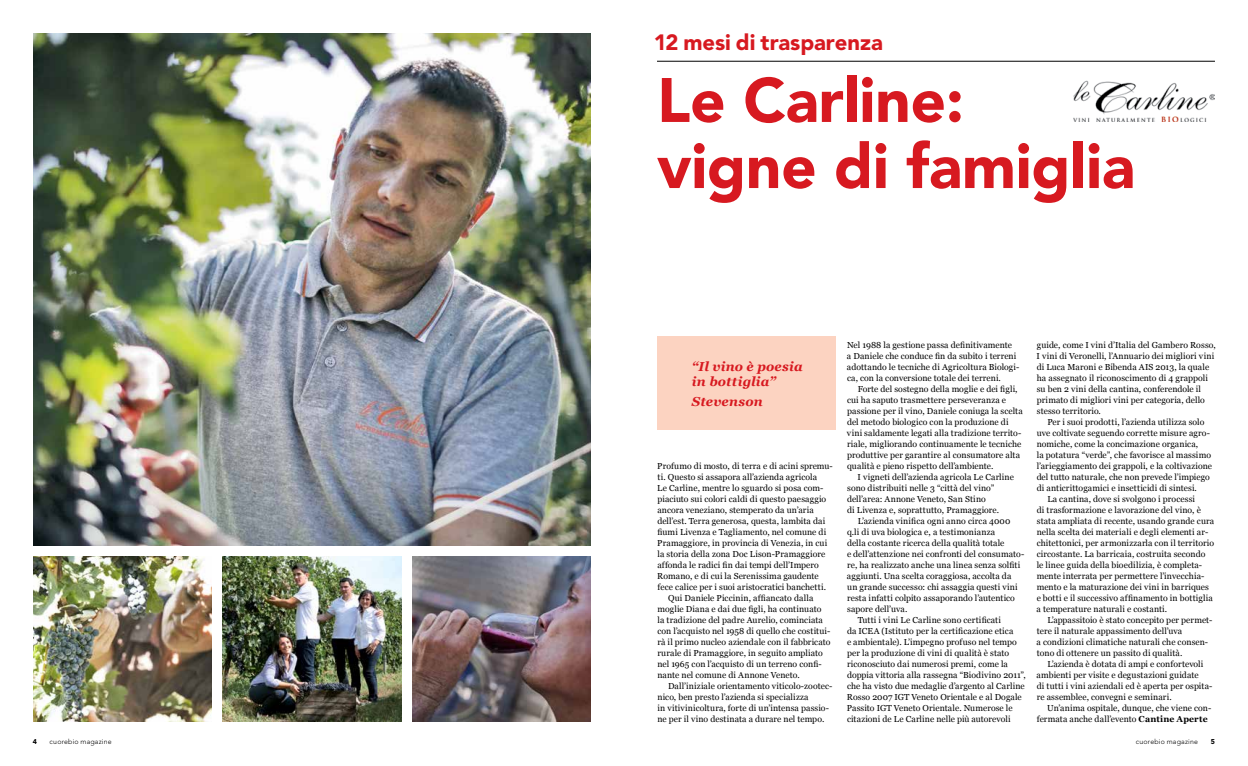
<style>
.page{position:relative;width:1248px;height:766px;background:#fff}
.page>*{position:absolute;margin:0;border:0;box-sizing:border-box;transform-origin:0 0}
.t1{font:900 62px/66px "Avenir";letter-spacing:-.005em;color:#d71920}
.t2{font:900 22px "Avenir";letter-spacing:-.005em;color:#d71920}
.t3{font:italic 700 13px/15.6px "Georgia";letter-spacing:.01em;color:#d71920}
.t4{font:8.7px/11px "Georgia";letter-spacing:.01em;color:#000}
.t5{font:300 7px "Avenir";letter-spacing:.025em;color:#000}
.t6{font:900 7px "Avenir";color:#000}
.s1{font-weight:700}
</style>
<div class="page">
<hr style="left:657px;top:61px;width:557px;height:1px;background:#000">
<img style="left:33px;top:556px;width:179px;height:165px">
<img style="left:223px;top:556px;width:178px;height:165px">
<img style="left:412px;top:556px;width:179px;height:165px">
<img style="left:33px;top:33px;width:558px;height:512px">
<img style="left:1073px;top:80px;width:141px;height:42px">
<div style="left:657px;top:336px;width:178px;height:94px;background:#fcd3c1"></div>
<h2 class="t2" style="left:653px;top:29px;width:230px">12 mesi di trasparenza</h2>
<h1 class="t1" style="left:657px;top:67px;width:479px">Le Carline: vigne di famiglia</h1>
<h3 class="t3" style="left:692px;top:358px;width:112px">“Il vino è poesia in bottiglia”</h3>
<h3 class="t3" style="left:692px;top:393px;width:72px">Stevenson</h3>
<p class="t4" style="left:657px;top:460px;width:177px">Profumo di mosto, di terra e di acini spremu-</p>
<p class="t4" style="left:657px;top:471px;width:161px">ti. Questo si assapora all’azienda agricola</p>
<p class="t4" style="left:657px;top:482px;width:168px">Le Carline, mentre lo sguardo si posa com-</p>
<p class="t4" style="left:657px;top:493px;width:170px">piaciuto sui colori caldi di questo paesaggio</p>
<p class="t4" style="left:657px;top:504px;width:158px">ancora veneziano, stemperato da un’aria</p>
<p class="t4" style="left:657px;top:515px;width:169px">dell’est. Terra generosa, questa, lambita dai</p>
<p class="t4" style="left:657px;top:526px;width:170px">fiumi Livenza e Tagliamento, nel comune di</p>
<p class="t4" style="left:657px;top:537px;width:171px">Pramaggiore, in provincia di Venezia, in cui</p>
<p class="t4" style="left:657px;top:548px;width:169px">la storia della zona Doc Lison-Pramaggiore</p>
<p class="t4" style="left:657px;top:559px;width:163px">affonda le radici fin dai tempi dell’Impero</p>
<p class="t4" style="left:657px;top:570px;width:163px">Romano, e di cui la Serenissima gaudente</p>
<p class="t4" style="left:657px;top:581px;width:170px">fece calice per i suoi aristocratici banchetti.</p>
<p class="t4" style="left:668px;top:592px;width:147px">Qui Daniele Piccinin, affiancato dalla</p>
<p class="t4" style="left:657px;top:603px;width:165px">moglie Diana e dai due figli, ha continuato</p>
<p class="t4" style="left:657px;top:614px;width:167px">la tradizione del padre Aurelio, cominciata</p>
<p class="t4" style="left:657px;top:625px;width:175px">con l’acquisto nel 1958 di quello che costitui-</p>
<p class="t4" style="left:657px;top:636px;width:174px">rà il primo nucleo aziendale con il fabbricato</p>
<p class="t4" style="left:657px;top:647px;width:167px">rurale di Pramaggiore, in seguito ampliato</p>
<p class="t4" style="left:657px;top:658px;width:166px">nel 1965 con l’acquisto di un terreno confi-</p>
<p class="t4" style="left:657px;top:669px;width:144px">nante nel comune di Annone Veneto.</p>
<p class="t4" style="left:668px;top:680px;width:166px">Dall’iniziale orientamento viticolo-zootec-</p>
<p class="t4" style="left:657px;top:691px;width:152px">nico, ben presto l’azienda si specializza</p>
<p class="t4" style="left:657px;top:702px;width:173px">in vitivinicoltura, forte di un’intensa passio-</p>
<p class="t4" style="left:657px;top:713px;width:168px">ne per il vino destinata a durare nel tempo.</p>
<p class="t4" style="left:846px;top:339px;width:174px">Nel 1988 la gestione passa definitivamente<br>a Daniele che conduce fin da subito i terreni adottando le tecniche di Agricoltura Biologi&shy;ca, con la conversione totale dei terreni.</p>
<p class="t4" style="left:846px;top:383px;width:177px;text-indent:11px">Forte del sostegno della moglie e dei figli, cui ha saputo trasmettere perseveranza e passione per il vino, Daniele coniuga la scelta del metodo biologico con la produzione di vini saldamente legati alla tradizione territo&shy;riale, migliorando continuamente le tecniche produttive per garantire al consumatore alta qualità e pieno rispetto dell’ambiente.</p>
<p class="t4" style="left:847px;top:471px;width:168px;text-indent:11px">I vigneti dell’azienda agricola Le Carline sono distribuiti nelle 3 “città del vino” dell’area: Annone Veneto, San Stino<br>di Livenza e, soprattutto, Pramaggiore.</p>
<p class="t4" style="left:857px;top:515px;width:154px">L’azienda vinifica ogni anno circa 4000</p>
<p class="t4" style="left:847px;top:526px;width:150px">q.li di uva biologica e, a testimonianza</p>
<p class="t4" style="left:847px;top:537px;width:159px">della costante ricerca della qualità totale</p>
<p class="t4" style="left:847px;top:548px;width:179px">e dell’attenzione nei confronti del consumato-</p>
<p class="t4" style="left:847px;top:559px;width:175px">re, ha realizzato anche una linea senza solfiti</p>
<p class="t4" style="left:846px;top:570px;width:166px">aggiunti. Una scelta coraggiosa, accolta da</p>
<p class="t4" style="left:847px;top:581px;width:172px">un grande successo: chi assaggia questi vini</p>
<p class="t4" style="left:847px;top:592px;width:169px">resta infatti colpito assaporando l’autentico</p>
<p class="t4" style="left:847px;top:603px;width:62px">sapore dell’uva.</p>
<p class="t4" style="left:857px;top:614px;width:145px">Tutti i vini Le Carline sono certificati</p>
<p class="t4" style="left:847px;top:625px;width:168px">da ICEA (Istituto per la certificazione etica</p>
<p class="t4" style="left:847px;top:636px;width:171px">e ambientale). L’impegno profuso nel tempo</p>
<p class="t4" style="left:847px;top:647px;width:163px">per la produzione di vini di qualità è stato</p>
<p class="t4" style="left:847px;top:658px;width:162px">riconosciuto dai numerosi premi, come la</p>
<p class="t4" style="left:847px;top:669px;width:180px">doppia vittoria alla rassegna “Biodivino 2011”,</p>
<p class="t4" style="left:847px;top:680px;width:179px">che ha visto due medaglie d’argento al Carline</p>
<p class="t4" style="left:846px;top:691px;width:176px">Rosso 2007 IGT Veneto Orientale e al Dogale</p>
<p class="t4" style="left:846px;top:702px;width:167px">Passito IGT Veneto Orientale. Numerose le</p>
<p class="t4" style="left:847px;top:713px;width:165px">citazioni de Le Carline nelle più autorevoli</p>
<p class="t4" style="left:1036px;top:339px;width:181px">guide, come I vini d’Italia del Gambero Rosso, I vini di Veronelli, l’Annuario dei migliori vini di Luca Maroni e Bibenda AIS 2013, la quale ha assegnato il riconoscimento di 4 grappoli su ben 2 vini della cantina, conferendole il primato di migliori vini per categoria, dello stesso territorio.</p>
<p class="t4" style="left:1047px;top:416px;width:158px">Per i suoi prodotti, l’azienda utilizza solo</p>
<p class="t4" style="left:1036px;top:427px;width:175px">uve coltivate seguendo corrette misure agro-</p>
<p class="t4" style="left:1036px;top:438px;width:163px">nomiche, come la concimazione organica,</p>
<p class="t4" style="left:1036px;top:449px;width:176px">la potatura “verde”, che favorisce al massimo</p>
<p class="t4" style="left:1036px;top:460px;width:177px">l’arieggiamento dei grappoli, e la coltivazione</p>
<p class="t4" style="left:1036px;top:471px;width:175px">del tutto naturale, che non prevede l’impiego</p>
<p class="t4" style="left:1036px;top:482px;width:162px">di anticrittogamici e insetticidi di sintesi.</p>
<p class="t4" style="left:1047px;top:493px;width:149px">La cantina, dove si svolgono i processi</p>
<p class="t4" style="left:1036px;top:504px;width:166px">di trasformazione e lavorazione del vino, è</p>
<p class="t4" style="left:1036px;top:515px;width:179px">stata ampliata di recente, usando grande cura</p>
<p class="t4" style="left:1036px;top:526px;width:173px">nella scelta dei materiali e degli elementi ar-</p>
<p class="t4" style="left:1036px;top:537px;width:179px">chitettonici, per armonizzarla con il territorio</p>
<p class="t4" style="left:1036px;top:548px;width:170px">circostante. La barricaia, costruita secondo</p>
<p class="t4" style="left:1036px;top:559px;width:167px">le linee guida della bioedilizia, è completa-</p>
<p class="t4" style="left:1036px;top:570px;width:169px">mente interrata per permettere l’invecchia-</p>
<p class="t4" style="left:1036px;top:581px;width:174px">mento e la maturazione dei vini in barriques</p>
<p class="t4" style="left:1036px;top:592px;width:177px">e botti e il successivo affinamento in bottiglia</p>
<p class="t4" style="left:1036px;top:603px;width:132px">a temperature naturali e costanti.</p>
<p class="t4" style="left:1047px;top:614px;width:166px">L’appassitoio è stato concepito per permet-</p>
<p class="t4" style="left:1036px;top:625px;width:147px">tere il naturale appassimento dell’uva</p>
<p class="t4" style="left:1036px;top:636px;width:173px">a condizioni climatiche naturali che consen-</p>
<p class="t4" style="left:1036px;top:647px;width:147px">tono di ottenere un passito di qualità.</p>
<p class="t4" style="left:1047px;top:658px;width:158px">L’azienda è dotata di ampi e confortevoli</p>
<p class="t4" style="left:1036px;top:669px;width:163px">ambienti per visite e degustazioni guidate</p>
<p class="t4" style="left:1036px;top:680px;width:177px">di tutti i vini aziendali ed è aperta per ospita-</p>
<p class="t4" style="left:1036px;top:691px;width:136px">re assemblee, convegni e seminari.</p>
<p class="t4" style="left:1047px;top:702px;width:165px">Un’anima ospitale, dunque, che viene con-</p>
<p class="t4" style="left:1036px;top:713px;width:172px">fermata anche dall’evento <span class="s1">Cantine Aperte</span></p>
<p class="t6" style="left:33px;top:737px;width:6px">4</p>
<p class="t5" style="left:50px;top:737px;width:64px">cuorebio magazine</p>
<p class="t5" style="left:1135px;top:737px;width:64px">cuorebio magazine</p>
<p class="t6" style="left:1210px;top:737px;width:6px">5</p>
</div>
